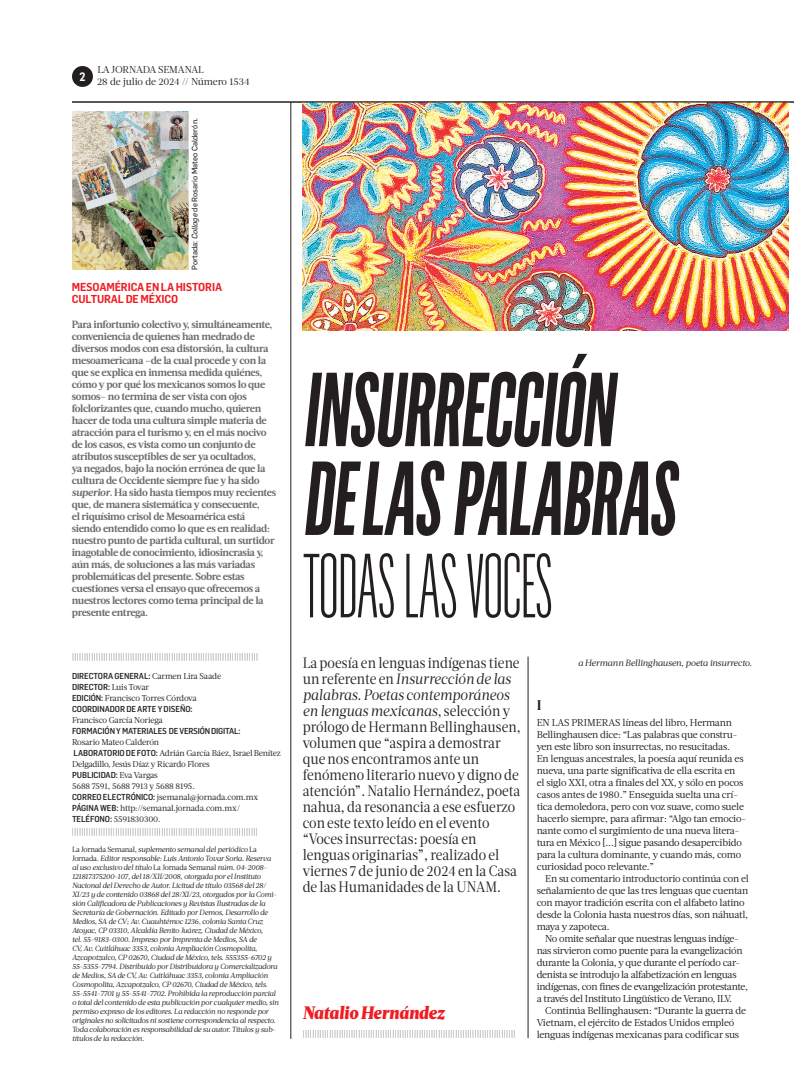
<style>
.page{position:relative;width:794px;height:1083px;background:#fff}
.page>*{position:absolute;margin:0;border:0;box-sizing:border-box;transform-origin:0 0}
.t1{font:600 103px/88.8px "Flama Ultracond";color:#231f20;scale:.9 1}
.t2{font:300 89.1px "Flama Ultracond";letter-spacing:-.015em;color:#231f20;scale:.9 1}
.t3{font:italic 900 18px "Acta";color:#ee1d23;scale:.9 1}
.t4{font:15px/16px "Acta Deck";letter-spacing:.005em;color:#231f20;scale:.9 1}
.t5{font:700 14px "Acta Headline";color:#231f20}
.t6{font:600 11.9px "Flama Semicond";color:#fff}
.t7{font:600 11.3px/12.3px "Flama Semicond";letter-spacing:-.01em;color:#ee1d23}
.t8{font:700 10.5px/12px "Acta";letter-spacing:-.035em;color:#6c6d70}
.t9{font:10px "Acta";letter-spacing:-.03em;color:#231f20}
.t10{font:10px/12px "Acta Deck";letter-spacing:-.01em;color:#231f20}
.t11{font:italic 9px "Acta";letter-spacing:-.02em;color:#231f20}
.t12{font:8.5px/11px "Acta";letter-spacing:-.02em;color:#231f20}
.t13{font:300 8.5px "Acta";color:#231f20}
.t14{font:7.8px "Flama Basic";color:#231f20}
.t15{font:italic 7.5px/9px "Acta";letter-spacing:-.03em;color:#231f20}
.s1{font-style:italic}
.s2{font-family:"Flama Semicond";font-weight:500}
.s3{font-style:normal}
</style>
<div class="page">
<div style="left:72px;top:66px;width:21px;height:21px;background:#231f20;border-radius:50%"></div>
<img style="left:303px;top:103px;width:485px;height:227px">
<hr style="left:291px;top:102px;width:1px;height:937px;background:#231f20">
<hr style="left:72px;top:102px;width:722px;height:1px;background:#231f20">
<hr style="left:528px;top:657px;width:1px;height:381px;background:#231f20">
<img style="left:72px;top:111px;width:117px;height:159px">
<img style="left:99px;top:114px;width:34px;height:33px">
<img style="left:99px;top:120px;width:32px;height:26px">
<p class="t6" style="left:80px;top:72px;width:8px">2</p>
<p class="t10" style="left:97px;top:65px;width:154px">LA JORNADA SEMANAL<br>28 de julio de 2024 // Número 1534</p>
<p class="t14" style="left:192px;top:270px;width:153px;rotate:-90deg">Portada: <span class="s1">Collage</span> de Rosario Mateo Calderón.</p>
<p class="t7" style="left:72px;top:282px;width:152px">MESOAMÉRICA EN LA HISTORIA<br>CULTURAL DE MÉXICO</p>
<p class="t8" style="left:72px;top:319px;width:206px">Para infortunio colectivo y, simultáneamente, conveniencia de quienes han medrado de diversos modos con esa distorsión, la cultura mesoamericana –de la cual procede y con la que se explica en inmensa medida quiénes, cómo y por qué los mexicanos somos lo que somos– no termina de ser vista con ojos folclorizantes que, cuando mucho, quieren hacer de toda una cultura simple materia de atracción para el turismo y, en el más nocivo de los casos, es vista como un conjunto de atributos susceptibles de ser ya ocultados,<br>ya negados, bajo la noción errónea de que la cultura de Occidente siempre fue y ha sido <span class="s1">superior</span>. Ha sido hasta tiempos muy recientes que, de manera sistemática y consecuente,<br>el riquísimo crisol de Mesoamérica está siendo entendido como lo que es en realidad: nuestro punto de partida cultural, un surtidor inagotable de conocimiento, idiosincrasia y, aún más, de soluciones a las más variadas problemáticas del presente. Sobre estas cuestiones versa el ensayo que ofrecemos a nuestros lectores como tema principal de la presente entrega.</p>
<p class="t13" style="left:72px;top:654px;width:188px">|||||||||||||||||||||||||||||||||||||||||||||||||||||||||||||||||||||||||||||</p>
<p class="t12" style="left:72px;top:671px;width:210px"><span class="s2">DIRECTORA GENERAL:</span> Carmen Lira Saade<br><span class="s2">DIRECTOR:</span> Luis Tovar<br><span class="s2">EDICIÓN:</span> Francisco Torres Córdova<br><span class="s2">COORDINADOR DE ARTE Y DISEÑO:<br></span>Francisco García Noriega<br><span class="s2">FORMACIÓN Y MATERIALES DE VERSIÓN DIGITAL:<br></span>Rosario Mateo Calderón<br><span class="s2">LABORATORIO DE FOTO:</span> Adrián García Báez, Israel Benítez Delgadillo, Jesús Díaz y Ricardo Flores<br><span class="s2">PUBLICIDAD:</span> Eva Vargas<br>5688 7591, 5688 7913 y 5688 8195.<br><span class="s2">CORREO ELECTRÓNICO:</span> jsemanal@jornada.com.mx <span class="s2">PÁGINA WEB:</span> http://semanal.jornada.com.mx/ <span class="s2">TELÉFONO:</span> 5591830300.</p>
<p class="t13" style="left:72px;top:829px;width:188px">|||||||||||||||||||||||||||||||||||||||||||||||||||||||||||||||||||||||||||||</p>
<p class="t15" style="left:72px;top:846px;width:208px"><span class="s3">La Jornada Semanal</span>, suplemento semanal del periódico <span class="s3">La Jornada</span>. Editor responsable: Luis Antonio Tovar Soria. Reserva al uso exclusivo del título <span class="s3">La Jornada Semanal</span> núm. 04-2008- 121817375200-107, del 18/XII/2008, otorgada por el Instituto Nacional del Derecho de Autor. Licitud de título 03568 del 28/ XI/23 y de contenido 03868 del 28/XI/23, otorgados por la Comi&shy;sión Calificadora de Publicaciones y Revistas Ilustradas de la Secretaría de Gobernación. Editado por Demos, Desarrollo de Medios, SA de CV; Av. Cuauhtémoc 1236, colonia Santa Cruz Atoyac, CP 03310, Alcaldía Benito Juárez, Ciudad de México,<br>tel. 55-9183-0300. Impreso por Imprenta de Medios, SA de<br>CV, Av. Cuitláhuac 3353, colonia Ampliación Cosmopolita, Azcapotzalco, CP 02670, Ciudad de México, tels. 555355-6702 y 55-5355-7794. Distribuido por Distribuidora y Comercializadora de Medios, SA de CV, Av. Cuitláhuac 3353, colonia Ampliación Cosmopolita, Azcapotzalco, CP 02670, Ciudad de México, tels.<br>55-5541-7701 y 55-5541-7702. Prohibida la reproducción parcial o total del contenido de esta publicación por cualquier medio, sin permiso expreso de los editores. La redacción no responde por originales no solicitados ni sostiene correspondencia al respecto.<br>Toda colaboración es responsabilidad de su autor. Títulos y sub&shy;títulos de la redacción.</p>
<p class="t1" style="left:303px;top:374px;width:426px">INSURRECCIÓN<br>DE LAS PALABRAS</p>
<p class="t2" style="left:303px;top:553px;width:279px">TODAS LAS VOCES</p>
<p class="t4" style="left:303px;top:655px;width:244px">La poesía en lenguas indígenas tiene un referente en <span class="s1">Insurrección de las palabras. Poetas contemporáneos en lenguas mexicanas</span>, selección y prólogo de Hermann Bellinghausen, volumen que “aspira a demostrar que nos encontramos ante un fenómeno literario nuevo y digno de atención”. Natalio Hernández, poeta nahua, da resonancia a ese esfuerzo con este texto leído en el evento “Voces insurrectas: poesía en lenguas originarias”, realizado el viernes 7 de junio de 2024 en la Casa de las Humanidades de la UNAM.</p>
<p class="t11" style="left:578px;top:659px;width:175px">a Hermann Bellinghausen, poeta insurrecto.</p>
<p class="t5" style="left:537px;top:700px;width:6px">I</p>
<p class="t9" style="left:537px;top:719px;width:197px">EN LAS PRIMERAS líneas del libro, Hermann</p>
<p class="t9" style="left:537px;top:731px;width:202px">Bellinghausen dice: “Las palabras que constru-</p>
<p class="t9" style="left:537px;top:743px;width:195px">yen este libro son insurrectas, no resucitadas.</p>
<p class="t9" style="left:537px;top:755px;width:208px">En lenguas ancestrales, la poesía aquí reunida es</p>
<p class="t9" style="left:537px;top:767px;width:200px">nueva, una parte significativa de ella escrita en</p>
<p class="t9" style="left:537px;top:779px;width:208px">el siglo XXI, otra a finales del XX, y sólo en pocos</p>
<p class="t9" style="left:537px;top:791px;width:202px">casos antes de 1980.” Enseguida suelta una crí-</p>
<p class="t9" style="left:537px;top:803px;width:209px">tica demoledora, pero con voz suave, como suele</p>
<p class="t9" style="left:537px;top:815px;width:211px">hacerlo siempre, para afirmar: “Algo tan emocio-</p>
<p class="t9" style="left:537px;top:827px;width:204px">nante como el surgimiento de una nueva litera-</p>
<p class="t9" style="left:537px;top:839px;width:207px">tura en México [...] sigue pasando desapercibido</p>
<p class="t9" style="left:537px;top:851px;width:206px">para la cultura dominante, y cuando más, como</p>
<p class="t9" style="left:537px;top:863px;width:119px">curiosidad poco relevante.”</p>
<p class="t9" style="left:545px;top:875px;width:205px">En su comentario introductorio continúa con el</p>
<p class="t9" style="left:537px;top:887px;width:213px">señalamiento de que las tres lenguas que cuentan</p>
<p class="t9" style="left:537px;top:899px;width:209px">con mayor tradición escrita con el alfabeto latino</p>
<p class="t9" style="left:537px;top:911px;width:213px">desde la Colonia hasta nuestros días, son náhuatl,</p>
<p class="t9" style="left:537px;top:923px;width:74px">maya y zapoteca.</p>
<p class="t9" style="left:545px;top:935px;width:195px">No omite señalar que nuestras lenguas indíge-</p>
<p class="t9" style="left:537px;top:947px;width:207px">nas sirvieron como puente para la evangelización</p>
<p class="t9" style="left:537px;top:959px;width:205px">durante la Colonia, y que durante el período car-</p>
<p class="t9" style="left:537px;top:971px;width:201px">denista se introdujo la alfabetización en lenguas</p>
<p class="t9" style="left:537px;top:983px;width:213px">indígenas, con fines de evangelización protestante,</p>
<p class="t9" style="left:537px;top:995px;width:197px">a través del Instituto Lingüístico de Verano, ILV.</p>
<p class="t9" style="left:545px;top:1007px;width:202px">Continúa Bellinghausen: “Durante la guerra de</p>
<p class="t9" style="left:537px;top:1019px;width:199px">Vietnam, el ejército de Estados Unidos empleó</p>
<p class="t9" style="left:537px;top:1031px;width:204px">lenguas indígenas mexicanas para codificar sus</p>
<p class="t3" style="left:303px;top:1006px;width:159px">Natalio Hernández</p>
<p class="t13" style="left:303px;top:1031px;width:214px">||||||||||||||||||||||||||||||||||||||||||||||||||||||||||||||||||||||||||||||||||||||||</p>
</div>
